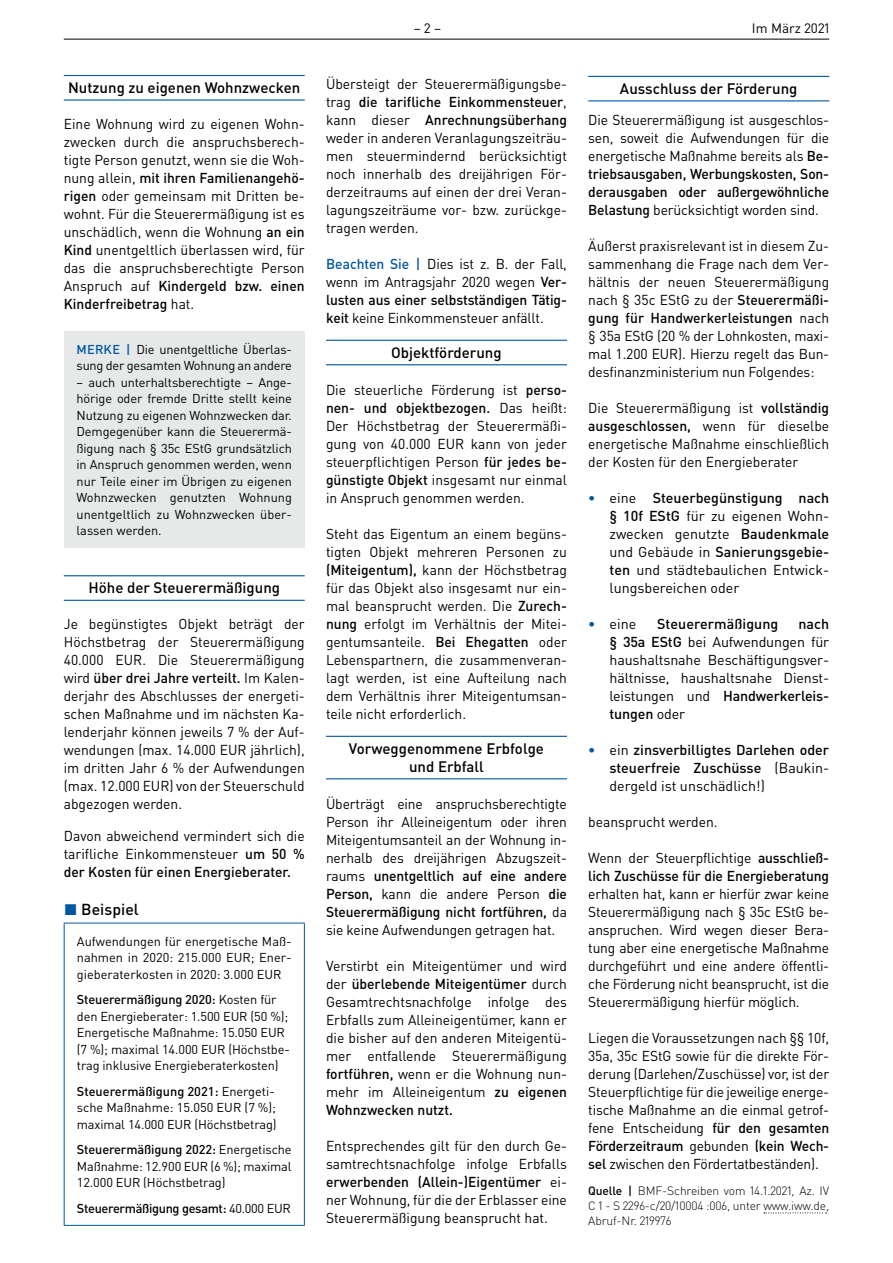
<style>
.page{position:relative;width:893px;height:1263px;background:#fff}
.page>*{position:absolute;margin:0;border:0;box-sizing:border-box;transform-origin:0 0}
.t1{font:500 15.75px "DIN Pro";letter-spacing:.005em;color:#000002}
.t2{font:500 15px/18px "DIN Pro";color:#000002;text-align:center}
.t3{font:14.25px/18px "DIN Pro";color:#000002;text-align:justify}
.t4{font:500 14.25px/18px "DIN Pro";color:#000002;text-align:justify}
.t5{font:13.5px "DIN Pro";color:#000002}
.t6{font:12.75px/16.5px "DIN Pro";letter-spacing:-.01em;color:#000002}
.t7{font:500 12.75px "DIN Pro";letter-spacing:-.025em;color:#000002}
.t8{font:300 12px/15px "DIN Pro";letter-spacing:-.01em;color:#000002;text-align:justify}
.s1{font-weight:500}
.s2{font-weight:500;color:#0157a2}
.s3{color:#0157a2}
.s4{font-weight:400}
</style>
<div class="page">
<hr style="left:64px;top:39px;width:765px;height:1px;background:#000002">
<hr style="left:64px;top:75px;width:241px;height:1px;background:#0157a2">
<hr style="left:64px;top:99px;width:241px;height:2px;background:#0157a2">
<hr style="left:64px;top:575px;width:241px;height:1px;background:#0157a2">
<hr style="left:64px;top:600px;width:241px;height:1px;background:#0157a2">
<div style="left:64px;top:331px;width:241px;height:217px;background:#e6e9e8"></div>
<hr style="left:64px;top:923px;width:241px;height:1px;background:#0157a2">
<hr style="left:64px;top:923px;width:1px;height:302px;background:#0157a2">
<hr style="left:304px;top:923px;width:1px;height:302px;background:#0157a2">
<hr style="left:64px;top:1225px;width:241px;height:1px;background:#0157a2">
<hr style="left:326px;top:340px;width:241px;height:1px;background:#0157a2">
<hr style="left:326px;top:364px;width:241px;height:1px;background:#0157a2">
<hr style="left:326px;top:736px;width:241px;height:1px;background:#0157a2">
<hr style="left:326px;top:778px;width:241px;height:1px;background:#0157a2">
<hr style="left:588px;top:76px;width:241px;height:1px;background:#0157a2">
<hr style="left:588px;top:100px;width:241px;height:1px;background:#0157a2">
<svg style="left:764px;top:1212px;width:63px;height:1px"></svg>
<p class="t2" style="left:68px;top:78px;width:234px">Nutzung zu eigenen Wohnzwecken</p>
<p class="t3" style="left:64px;top:114px;width:242px">Eine Wohnung wird zu eigenen Wohn&shy;zwecken durch die anspruchsberech&shy;tigte Person genutzt, wenn sie die Woh&shy;nung allein, <span class="s1">mit ihren Familienangehö&shy;rigen</span> oder gemeinsam mit Dritten be&shy;wohnt. Für die Steuerermäßigung ist es unschädlich, wenn die Wohnung <span class="s1">an ein Kind</span> unentgeltlich überlassen wird, für das die anspruchsberechtigte Person Anspruch auf <span class="s1">Kindergeld bzw. einen Kinderfreibetrag</span> hat.</p>
<p class="t6" style="left:77px;top:340px;width:217px"><span class="s2">MERKE |</span> Die unentgeltliche Überlas&shy;sung der gesamten Wohnung an andere</p>
<p class="t6" style="left:77px;top:373px;width:217px;text-align:justify">– auch unterhaltsberechtigte – Ange&shy;hörige oder fremde Dritte stellt keine Nutzung zu eigenen Wohnzwecken dar.<br>Demgegenüber kann die Steuerermä&shy;ßigung nach § 35c EStG grundsätzlich in Anspruch genommen werden, wenn nur Teile einer im Übrigen zu eigenen Wohnzwecken genutzten Wohnung unentgeltlich zu Wohnzwecken über&shy;lassen werden.</p>
<p class="t2" style="left:88px;top:578px;width:193px">Höhe der Steuerermäßigung</p>
<p class="t3" style="left:64px;top:615px;width:242px">Je begünstigtes Objekt beträgt der Höchstbetrag der Steuerermäßigung 40.000 EUR. Die Steuerermäßigung wird <span class="s1">über drei Jahre verteilt.</span> Im Kalen&shy;derjahr des Abschlusses der energeti&shy;schen Maßnahme und im nächsten Ka&shy;lenderjahr können jeweils 7 % der Auf&shy;wendungen (max. 14.000 EUR jährlich), im dritten Jahr 6 % der Aufwendungen (max. 12.000 EUR) von der Steuerschuld abgezogen werden.</p>
<p class="t3" style="left:64px;top:826px;width:242px">Davon abweichend vermindert sich die tarifliche Einkommensteuer <span class="s1">um 50 % der Kosten für einen Energieberater.</span></p>
<p class="t1" style="left:64px;top:898px;width:76px"><span class="s3">◼</span> Beispiel</p>
<p class="t6" style="left:77px;top:932px;width:216px;text-align:justify">Aufwendungen für energetische Maß&shy;nahmen in 2020: 215.000 EUR; Ener&shy;gieberaterkosten in 2020: 3.000 EUR</p>
<p class="t6" style="left:77px;top:991px;width:214px"><span class="s1">Steuerermäßigung 2020:</span> Kosten für den Energieberater: 1.500 EUR (50 %); Energetische Maßnahme: 15.050 EUR (7 %); maximal 14.000 EUR (Höchstbe&shy;trag inklusive Energieberaterkosten)</p>
<p class="t6" style="left:77px;top:1082px;width:201px"><span class="s1">Steuerermäßigung 2021:</span> Energeti&shy;sche Maßnahme: 15.050 EUR (7 %); maximal 14.000 EUR (Höchstbetrag)</p>
<p class="t6" style="left:77px;top:1141px;width:216px;text-align:justify"><span class="s1">Steuerermäßigung 2022:</span> Energetische Maßnahme: 12.900 EUR (6 %); maximal 12.000 EUR (Höchstbetrag)</p>
<p class="t7" style="left:77px;top:1199px;width:215px">Steuerermäßigung gesamt: <span class="s4">40.000 EUR</span></p>
<p class="t5" style="left:414px;top:19px;width:29px">– 2 –</p>
<p class="t5" style="left:752px;top:19px;width:79px">Im März 2021</p>
<p class="t3" style="left:326px;top:75px;width:242px">Übersteigt der Steuerermäßigungsbe&shy;trag <span class="s1">die tarifliche Einkommensteuer</span>, kann dieser <span class="s1">Anrechnungsüberhang </span>weder in anderen Veranlagungszeiträu&shy;men steuermindernd berücksichtigt noch innerhalb des dreijährigen För&shy;derzeitraums auf einen der drei Veran&shy;lagungszeiträume vor- bzw. zurückge&shy;tragen werden.</p>
<p class="t3" style="left:326px;top:255px;width:242px"><span class="s2">Beachten Sie |</span> Dies ist z. B. der Fall, wenn im Antragsjahr 2020 wegen <span class="s1">Ver&shy;lusten aus einer selbstständigen Tätig&shy;keit</span> keine Einkommensteuer anfällt.</p>
<p class="t2" style="left:391px;top:343px;width:112px">Objektförderung</p>
<p class="t3" style="left:326px;top:381px;width:242px">Die steuerliche Förderung ist <span class="s1">perso&shy;nen- und objektbezogen.</span> Das heißt:<br>Der Höchstbetrag der Steuerermäßi&shy;gung von 40.000 EUR kann von jeder steuerpflichtigen Person <span class="s1">für jedes be&shy;günstigte Objekt</span> insgesamt nur einmal in Anspruch genommen werden.</p>
<p class="t3" style="left:326px;top:525px;width:242px">Steht das Eigentum an einem begüns&shy;tigten Objekt mehreren Personen zu <span class="s1">(Miteigentum),</span> kann der Höchstbetrag für das Objekt also insgesamt nur ein&shy;mal beansprucht werden. Die <span class="s1">Zurech&shy;nung</span> erfolgt im Verhältnis der Mitei&shy;gentumsanteile. <span class="s1">Bei Ehegatten</span> oder Lebenspartnern, die zusammenveran&shy;lagt werden, ist eine Aufteilung nach dem Verhältnis ihrer Miteigentumsan&shy;teile nicht erforderlich.</p>
<p class="t2" style="left:349px;top:739px;width:196px">Vorweggenommene Erbfolge und Erbfall</p>
<p class="t3" style="left:326px;top:795px;width:242px">Überträgt eine anspruchsberechtigte Person ihr Alleineigentum oder ihren Miteigentumsanteil an der Wohnung in&shy;nerhalb des dreijährigen Abzugszeit&shy;raums <span class="s1">unentgeltlich auf eine andere Person,</span> kann die andere Person <span class="s1">die Steuerermäßigung nicht fortführen,</span> da sie keine Aufwendungen getragen hat.</p>
<p class="t3" style="left:326px;top:957px;width:242px">Verstirbt ein Miteigentümer und wird der <span class="s1">überlebende Miteigentümer</span> durch Gesamtrechtsnachfolge infolge des Erbfalls zum Alleineigentümer, kann er die bisher auf den anderen Miteigentü&shy;mer entfallende Steuerermäßigung <span class="s1">fortführen,</span> wenn er die Wohnung nun&shy;mehr im Alleineigentum <span class="s1">zu eigenen Wohnzwecken nutzt.</span></p>
<p class="t3" style="left:326px;top:1137px;width:242px">Entsprechendes gilt für den durch Ge&shy;samtrechtsnachfolge infolge Erbfalls <span class="s1">erwerbenden (Allein-)Eigentümer</span> ei&shy;ner Wohnung, für die der Erblasser eine Steuerermäßigung beansprucht hat.</p>
<p class="t2" style="left:620px;top:79px;width:179px">Ausschluss der Förderung</p>
<p class="t3" style="left:588px;top:111px;width:242px">Die Steuerermäßigung ist ausgeschlos&shy;sen, soweit die Aufwendungen für die energetische Maßnahme bereits als <span class="s1">Be&shy;triebsausgaben, Werbungskosten, Son&shy;derausgaben oder außergewöhnliche Belastung</span> berücksichtigt worden sind.</p>
<p class="t3" style="left:588px;top:237px;width:242px">Äußerst praxisrelevant ist in diesem Zu&shy;sammenhang die Frage nach dem Ver&shy;hältnis der neuen Steuerermäßigung nach § 35c EStG zu der <span class="s1">Steuerermäßi&shy;gung für Handwerkerleistungen</span> nach § 35a EStG (20 % der Lohnkosten, maxi&shy;mal 1.200 EUR). Hierzu regelt das Bun&shy;desfinanzministerium nun Folgendes:</p>
<p class="t3" style="left:588px;top:399px;width:242px">Die Steuerermäßigung ist <span class="s1">vollständig ausgeschlossen,</span> wenn für dieselbe energetische Maßnahme einschließlich der Kosten für den Energieberater</p>
<p class="t3" style="left:609px;top:489px;width:221px;text-indent:-21px"><span class="s2">•</span> eine <span class="s1">Steuerbegünstigung nach § 10f EStG</span> für zu eigenen Wohn&shy;zwecken genutzte <span class="s1">Baudenkmale </span>und Gebäude in <span class="s1">Sanierungsgebie&shy;ten</span> und städtebaulichen Entwick&shy;lungsbereichen oder</p>
<p class="t3" style="left:588px;top:615px;width:50px"><span class="s2">•</span> eine</p>
<p class="t4" style="left:657px;top:615px;width:123px">Steuerermäßigung</p>
<p class="t3" style="left:609px;top:615px;width:221px;text-indent:189px"><span class="s1">nach § 35a EStG</span> bei Aufwendungen für haushaltsnahe Beschäftigungsver&shy;hältnisse, haushaltsnahe Dienst&shy;leistungen und <span class="s1">Handwerkerleis&shy;tungen</span> oder</p>
<p class="t4" style="left:609px;top:741px;width:221px;text-indent:-21px"><span class="s3">•</span> <span class="s4">ein</span> zinsverbilligtes Darlehen oder steuerfreie Zuschüsse <span class="s4">(Baukin&shy;dergeld ist unschädlich!)</span></p>
<p class="t3" style="left:588px;top:813px;width:131px">beansprucht werden.</p>
<p class="t4" style="left:588px;top:849px;width:242px"><span class="s4">Wenn der Steuerpflichtige</span> ausschließ&shy;lich Zuschüsse für die Energieberatung</p>
<p class="t3" style="left:588px;top:885px;width:242px">erhalten hat, kann er hierfür zwar keine Steuerermäßigung nach § 35c EStG be&shy;anspruchen. Wird wegen dieser Bera&shy;tung aber eine energetische Maßnahme durchgeführt und eine andere öffentli&shy;che Förderung nicht beansprucht, ist die Steuerermäßigung hierfür möglich.</p>
<p class="t3" style="left:588px;top:1029px;width:242px">Liegen die Voraussetzungen nach §§ 10f, 35a, 35c EStG sowie für die direkte För&shy;derung (Darlehen/Zuschüsse) vor, ist der Steuerpflichtige für die jeweilige energe&shy;tische Maßnahme an die einmal getrof&shy;fene Entscheidung <span class="s1">für den gesamten Förderzeitraum</span> gebunden <span class="s1">(kein Wech&shy;sel</span> zwischen den Fördertatbeständen).</p>
<p class="t8" style="left:588px;top:1182px;width:242px"><span class="s1">Quelle |</span> BMF-Schreiben vom 14.1.2021, Az. IV C 1 - S 2296-c/20/10004 :006, unter www.iww.de, Abruf-Nr. 219976</p>
</div>
